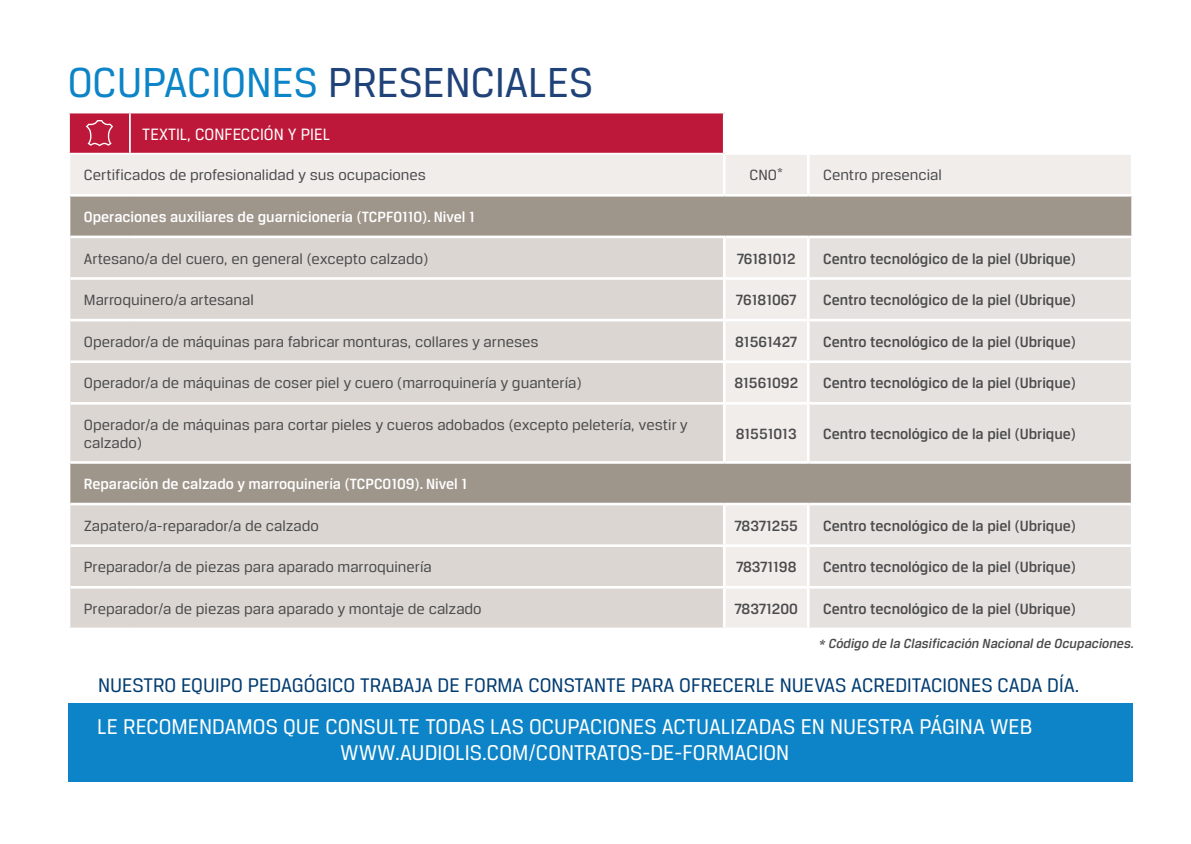
<style>
.page{position:relative;width:1191px;height:844px;background:#fff}
.page>*{position:absolute;margin:0;border:0;box-sizing:border-box;transform-origin:0 0}
.t1{font:44.62px "Breuer Text";color:#1f4279}
.t2{font:44.62px "Breuer Text";color:#0c84c7}
.t3{font:22.75px "Breuer Text";color:#fff}
.t4{font:21px "Breuer Text";color:#003b70}
.t5{font:17.5px "Breuer Text";color:#fff}
.t6{font:15.75px/17.5px "Breuer Text";color:#4b4b4c;scale:1.04 1}
.t7{font:500 15.75px "Breuer Text";color:#4b4b4c}
.t8{font:500 15.75px "Breuer Text";color:#fff}
.t9{font:italic 500 14px "Breuer Text";color:#4b4b4c}
.s1{color:#0c84c7}
.s2{font-size:12.25px}
</style>
<div class="page">
<div style="left:69px;top:112px;width:61px;height:42px;background:#bd1839"></div>
<div style="left:130px;top:112px;width:594px;height:42px;background:#bd1839"></div>
<div style="left:70px;top:154px;width:1060px;height:473px;background:#f0edeb"></div>
<svg style="left:70px;top:196px;width:1061px;height:306px;fill:#9e958b"></svg>
<svg style="left:70px;top:238px;width:654px;height:389px;fill:#dbd6d2"></svg>
<svg style="left:808px;top:238px;width:322px;height:389px;fill:#e5e1de"></svg>
<hr style="left:70px;top:235px;width:60px;height:3px;background:#fff">
<hr style="left:130px;top:235px;width:595px;height:3px;background:#fff">
<hr style="left:70px;top:277px;width:60px;height:3px;background:#fff">
<hr style="left:130px;top:277px;width:595px;height:3px;background:#fff">
<hr style="left:70px;top:319px;width:60px;height:2px;background:#fff">
<hr style="left:130px;top:319px;width:595px;height:2px;background:#fff">
<hr style="left:70px;top:360px;width:60px;height:3px;background:#fff">
<hr style="left:130px;top:360px;width:595px;height:3px;background:#fff">
<hr style="left:70px;top:402px;width:60px;height:2px;background:#fff">
<hr style="left:130px;top:402px;width:595px;height:2px;background:#fff">
<hr style="left:70px;top:544px;width:60px;height:3px;background:#fff">
<hr style="left:130px;top:544px;width:595px;height:3px;background:#fff">
<hr style="left:70px;top:585px;width:60px;height:3px;background:#fff">
<hr style="left:130px;top:585px;width:595px;height:3px;background:#fff">
<hr style="left:723px;top:154px;width:2px;height:40px;background:#fff">
<hr style="left:807px;top:155px;width:2px;height:39px;background:#fff">
<hr style="left:68px;top:112px;width:62px;height:1px;background:#fff">
<hr style="left:68px;top:113px;width:2px;height:40px;background:#fff">
<hr style="left:723px;top:238px;width:2px;height:39px;background:#fff">
<hr style="left:723px;top:280px;width:2px;height:39px;background:#fff">
<hr style="left:723px;top:321px;width:2px;height:39px;background:#fff">
<hr style="left:723px;top:363px;width:2px;height:39px;background:#fff">
<hr style="left:723px;top:404px;width:2px;height:57px;background:#fff">
<hr style="left:723px;top:505px;width:2px;height:39px;background:#fff">
<hr style="left:723px;top:547px;width:2px;height:38px;background:#fff">
<hr style="left:723px;top:588px;width:2px;height:39px;background:#fff">
<hr style="left:725px;top:235px;width:83px;height:3px;background:#fff">
<hr style="left:807px;top:238px;width:2px;height:39px;background:#fff">
<hr style="left:1130px;top:238px;width:3px;height:40px;background:#fff">
<hr style="left:807px;top:280px;width:2px;height:39px;background:#fff">
<hr style="left:1130px;top:278px;width:3px;height:42px;background:#fff">
<hr style="left:807px;top:321px;width:2px;height:39px;background:#fff">
<hr style="left:1130px;top:320px;width:3px;height:41px;background:#fff">
<hr style="left:807px;top:363px;width:2px;height:39px;background:#fff">
<hr style="left:1130px;top:361px;width:3px;height:42px;background:#fff">
<hr style="left:807px;top:404px;width:2px;height:57px;background:#fff">
<hr style="left:1130px;top:403px;width:3px;height:59px;background:#fff">
<hr style="left:1130px;top:462px;width:3px;height:42px;background:#fff">
<hr style="left:807px;top:505px;width:2px;height:39px;background:#fff">
<hr style="left:807px;top:547px;width:2px;height:38px;background:#fff">
<hr style="left:807px;top:588px;width:2px;height:39px;background:#fff">
<hr style="left:725px;top:277px;width:83px;height:3px;background:#fff">
<hr style="left:808px;top:277px;width:322px;height:3px;background:#fff">
<hr style="left:725px;top:319px;width:83px;height:2px;background:#fff">
<hr style="left:808px;top:319px;width:322px;height:2px;background:#fff">
<hr style="left:725px;top:360px;width:83px;height:3px;background:#fff">
<hr style="left:808px;top:360px;width:322px;height:3px;background:#fff">
<hr style="left:725px;top:402px;width:83px;height:2px;background:#fff">
<hr style="left:808px;top:402px;width:322px;height:2px;background:#fff">
<hr style="left:809px;top:461px;width:321px;height:2px;background:#fff">
<hr style="left:809px;top:502px;width:321px;height:3px;background:#fff">
<hr style="left:725px;top:544px;width:83px;height:3px;background:#fff">
<hr style="left:808px;top:544px;width:322px;height:3px;background:#fff">
<hr style="left:725px;top:585px;width:83px;height:3px;background:#fff">
<hr style="left:808px;top:585px;width:322px;height:3px;background:#fff">
<hr style="left:723px;top:113px;width:2px;height:41px;background:#fff">
<hr style="left:70px;top:461px;width:60px;height:2px;background:#fff">
<hr style="left:130px;top:461px;width:594px;height:2px;background:#fff">
<hr style="left:724px;top:461px;width:85px;height:2px;background:#fff">
<hr style="left:70px;top:502px;width:60px;height:3px;background:#fff">
<hr style="left:130px;top:502px;width:594px;height:3px;background:#fff">
<hr style="left:724px;top:502px;width:85px;height:3px;background:#fff">
<hr style="left:808px;top:235px;width:325px;height:3px;background:#fff">
<hr style="left:130px;top:112px;width:594px;height:1px;background:#fff">
<hr style="left:129px;top:113px;width:2px;height:40px;background:#fff">
<hr style="left:68px;top:153px;width:62px;height:1px;background:#fff">
<hr style="left:130px;top:153px;width:593px;height:1px;background:#fff">
<hr style="left:725px;top:152px;width:83px;height:3px;background:#fff">
<hr style="left:808px;top:152px;width:325px;height:3px;background:#fff">
<hr style="left:68px;top:194px;width:62px;height:2px;background:#fff">
<hr style="left:130px;top:194px;width:594px;height:2px;background:#fff">
<hr style="left:724px;top:194px;width:84px;height:2px;background:#fff">
<hr style="left:808px;top:194px;width:325px;height:2px;background:#fff">
<svg style="left:86px;top:120px;width:27px;height:26px"></svg>
<div style="left:68px;top:702px;width:1064px;height:79px;background:#0c84c7"></div>
<h1 class="t2" style="left:68px;top:57px;width:96px">OCUPACIO</h1>
<h1 class="t1" style="left:246px;top:57px;width:106px"><span class="s1">NES</span> PRESE</h1>
<h1 class="t1" style="left:445px;top:57px;width:47px">NCIALES</h1>
<p class="t5" style="left:142px;top:124px;width:9px">TEXTIL</p>
<p class="t5" style="left:187px;top:124px;width:54px">, CONFECCI</p>
<p class="t5" style="left:264px;top:124px;width:45px">ÓN Y PIEL</p>
<p class="t6" style="left:84px;top:166px;width:330px">Certificados de profesionalidad y sus ocupaciones</p>
<p class="t6" style="left:749px;top:166px;width:34px">CNO<sup>*</sup></p>
<p class="t6" style="left:823px;top:166px;width:116px">Centro presencial</p>
<p class="t8" style="left:84px;top:208px;width:392px">Operaciones auxiliares de guarnicionería (TCPF0110). Nivel 1</p>
<p class="t6" style="left:84px;top:249px;width:333px">Artesano/a del cuero, en general (excepto calzado)</p>
<p class="t7" style="left:736px;top:249px;width:60px">76181012</p>
<p class="t7" style="left:823px;top:249px;width:254px">Centro tecnológico de la piel (Ubrique)</p>
<p class="t6" style="left:84px;top:291px;width:165px">Marroquinero/a artesanal</p>
<p class="t7" style="left:736px;top:291px;width:62px">76181067</p>
<p class="t7" style="left:823px;top:291px;width:254px">Centro tecnológico de la piel (Ubrique)</p>
<p class="t6" style="left:84px;top:332px;width:438px">Operador/a de máquinas para fabricar monturas, collares y arneses</p>
<p class="t7" style="left:735px;top:333px;width:64px">81561427</p>
<p class="t7" style="left:823px;top:333px;width:254px">Centro tecnológico de la piel (Ubrique)</p>
<p class="t6" style="left:84px;top:374px;width:480px">Operador/a de máquinas de coser piel y cuero (marroquinería y guantería)</p>
<p class="t7" style="left:734px;top:374px;width:65px">81561092</p>
<p class="t7" style="left:823px;top:374px;width:254px">Centro tecnológico de la piel (Ubrique)</p>
<p class="t6" style="left:84px;top:416px;width:582px">Operador/a de máquinas para cortar pieles y cueros adobados (excepto peletería, vestir y calzado)</p>
<p class="t7" style="left:735px;top:425px;width:63px">81551013</p>
<p class="t7" style="left:823px;top:425px;width:254px">Centro tecnológico de la piel (Ubrique)</p>
<p class="t8" style="left:84px;top:475px;width:385px">Reparación de calzado y marroquinería (TCPC0109). Nivel 1</p>
<p class="t6" style="left:84px;top:516px;width:227px">Zapatero/a-reparador/a de calzado</p>
<p class="t7" style="left:734px;top:516px;width:65px">78371255</p>
<p class="t7" style="left:823px;top:516px;width:254px">Centro tecnológico de la piel (Ubrique)</p>
<p class="t6" style="left:84px;top:558px;width:336px">Preparador/a de piezas para aparado marroquinería</p>
<p class="t7" style="left:736px;top:558px;width:62px">78371198</p>
<p class="t7" style="left:823px;top:558px;width:254px">Centro tecnológico de la piel (Ubrique)</p>
<p class="t6" style="left:84px;top:599px;width:384px">Preparador/a de piezas para aparado y montaje de calzado</p>
<p class="t7" style="left:734px;top:600px;width:65px">78371200</p>
<p class="t7" style="left:823px;top:600px;width:254px">Centro tecnológico de la piel (Ubrique)</p>
<p class="t9" style="left:818px;top:636px;width:319px"><span class="s2">*</span> Código de la Clasificación Nacionalde Ocupaciones.</p>
<h3 class="t4" style="left:98px;top:673px;width:36px">nUESTRO</h3>
<h3 class="t4" style="left:181px;top:673px;width:79px">EQUIPO PEDAG</h3>
<h3 class="t4" style="left:304px;top:673px;width:23px">ÓGICO</h3>
<h3 class="t4" style="left:360px;top:673px;width:128px">TRABAJA DE FORMA</h3>
<h3 class="t4" style="left:528px;top:673px;width:114px">CONSTANTE PARA</h3>
<h3 class="t4" style="left:679px;top:673px;width:33px">OFRECERLE</h3>
<h3 class="t4" style="left:780px;top:673px;width:83px">NUEVAS ACREDITACIO</h3>
<h3 class="t4" style="left:959px;top:673px;width:51px">NES CADA</h3>
<h3 class="t4" style="left:1047px;top:673px;width:33px">DÍA .</h3>
<h2 class="t3" style="left:97px;top:713px;width:40px">lE RECOME</h2>
<h2 class="t3" style="left:199px;top:713px;width:27px">NDAMOS</h2>
<h2 class="t3" style="left:283px;top:713px;width:296px">QUE CONSULTE todas las OCUPACIO</h2>
<h2 class="t3" style="left:620px;top:713px;width:310px">NES actualizadas en nu estra PÁGI</h2>
<h2 class="t3" style="left:960px;top:713px;width:74px">NA WEB</h2>
<h2 class="t3" style="left:340px;top:739px;width:20px">www</h2>
<h2 class="t3" style="left:395px;top:739px;width:392px">.audiolis.com/contratos-de-formacion</h2>
</div>
